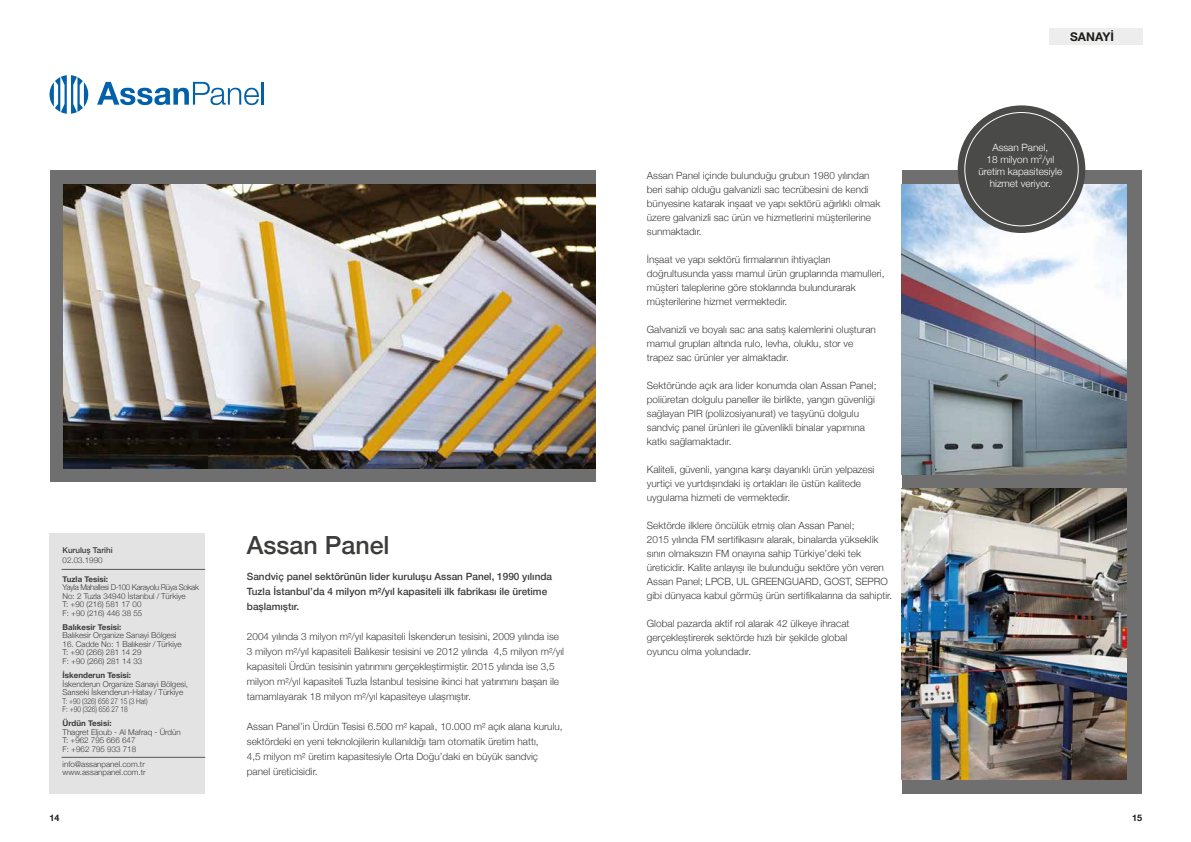
<style>
.page{position:relative;width:1191px;height:842px;background:#fff}
.page>*{position:absolute;margin:0;border:0;box-sizing:border-box;transform-origin:0 0}
.t1{font:500 25px "Helvetica Neue";color:#3c3c3b}
.t2{font:12px "Helvetica Neue Bold TB";color:#1d1d1b}
.t3{font:300 10px/14px "Helvetica Neue";color:#3c3c3b}
.t4{font:500 10px/15px "Helvetica Neue";color:#3c3c3b}
.t5{font:300 10px/12px "Helvetica Neue";color:#fff;text-align:center}
.t6{font:9px "Helvetica Neue Bold TB";color:#1d1d1b}
.t7{font:300 8px/8.5px "Helvetica Neue";color:#3c3c3b}
.t8{font:700 8px "Helvetica Neue";color:#3c3c3b}
.t9{font:500 8px "Helvetica Neue";color:#3c3c3b}
</style>
<div class="page">
<div style="left:49px;top:533px;width:156px;height:260px;background:#e3e3e3"></div>
<div style="left:1049px;top:28px;width:93px;height:17px;background:#ededed"></div>
<div style="left:50px;top:170px;width:545px;height:312px;background:#706f6f"></div>
<img style="left:64px;top:185px;width:531px;height:283px">
<div style="left:901px;top:170px;width:240px;height:624px;background:#706f6f"></div>
<img style="left:901px;top:488px;width:225px;height:291px">
<img style="left:901px;top:185px;width:225px;height:290px">
<div style="left:957px;top:105px;width:128px;height:128px;background:#4a4a49;border-radius:50%"></div>
<hr style="left:62px;top:569px;width:143px;height:1px;background:#575756">
<hr style="left:62px;top:757px;width:143px;height:1px;background:#575756">
<svg style="left:50px;top:75px;width:38px;height:39px"></svg>
<svg style="left:97px;top:82px;width:162px;height:23px"></svg>
<hr style="left:262px;top:82px;width:2px;height:23px;background:#0060a9">
<p class="t9" style="left:63px;top:544px;width:52px">Kuruluş Tarihi</p>
<p class="t7" style="left:63px;top:556px;width:42px">02.03.1990</p>
<p class="t8" style="left:63px;top:572px;width:47px">Tuzla Tesisi:</p>
<p class="t7" style="left:63px;top:582px;width:138px">Yayla Mahallesi D-100 Karayolu Rüya Sokak<br>No: 2 Tuzla 34940 İstanbul / Türkiye<br>T: +90 (216) 581 17 00<br>F: +90 (216) 446 38 55</p>
<p class="t8" style="left:63px;top:620px;width:60px">Balıkesir Tesisi:</p>
<p class="t7" style="left:63px;top:630px;width:115px">Balıkesir Organize Sanayi Bölgesi</p>
<p class="t7" style="left:63px;top:639px;width:121px">16. Cadde No: 1 Balıkesir / Türkiye<br>T: +90 (266) 281 14 29<br>F: +90 (266) 281 14 33</p>
<p class="t8" style="left:63px;top:669px;width:70px">İskenderun Tesisi:</p>
<p class="t7" style="left:63px;top:679px;width:127px">İskenderun Organize Sanayi Bölgesi,<br>Sarıseki İskenderun-Hatay / Türkiye<br>T: +90 (326) 656 27 15 (3 Hat)<br>F: +90 (326) 656 27 18</p>
<p class="t8" style="left:63px;top:717px;width:51px">Ürdün Tesisi:</p>
<p class="t7" style="left:63px;top:727px;width:120px">Thagret Eljoub - Al Mafraq - Ürdün<br>T: +962 795 666 647<br>F: +962 795 933 718</p>
<p class="t7" style="left:63px;top:759px;width:85px;line-height:8px">info@assanpanel.com.tr www.assanpanel.com.tr</p>
<h1 class="t1" style="left:247px;top:525px;width:144px">Assan Panel</h1>
<p class="t4" style="left:247px;top:568px;width:307px">Sandviç panel sektörünün lider kuruluşu Assan Panel, 1990 yılında<br>Tuzla İstanbul’da 4 milyon m²/yıl kapasiteli ilk fabrikası ile üretime başlamıştır.</p>
<p class="t3" style="left:247px;top:628px;width:319px;line-height:15px">2004 yılında 3 milyon m²/yıl kapasiteli İskenderun tesisini, 2009 yılında ise 3 milyon m²/yıl kapasiteli Balıkesir tesisini ve 2012 yılında 4,5 milyon m²/yıl kapasiteli Ürdün tesisinin yatırımını gerçekleştirmiştir. 2015 yılında ise 3,5 milyon m²/yıl kapasiteli Tuzla İstanbul tesisine ikinci hat yatırımını başarı ile tamamlayarak 18 milyon m²/yıl kapasiteye ulaşmıştır.</p>
<p class="t3" style="left:247px;top:718px;width:317px;line-height:15px">Assan Panel’in Ürdün Tesisi 6.500 m² kapalı, 10.000 m² açık alana kurulu, sektördeki en yeni teknolojilerin kullanıldığı tam otomatik üretim hattı,<br>4,5 milyon m² üretim kapasitesiyle Orta Doğu’daki en büyük sandviç panel üreticisidir.</p>
<p class="t3" style="left:647px;top:168px;width:235px">Assan Panel içinde bulunduğu grubun 1980 yılından beri sahip olduğu galvanizli sac tecrübesini de kendi bünyesine katarak inşaat ve yapı sektörü ağırlıklı olmak üzere galvanizli sac ürün ve hizmetlerini müşterilerine sunmaktadır.</p>
<p class="t3" style="left:647px;top:252px;width:239px">İnşaat ve yapı sektörü firmalarının ihtiyaçları doğrultusunda yassı mamul ürün gruplarında mamulleri, müşteri taleplerine göre stoklarında bulundurarak müşterilerine hizmet vermektedir.</p>
<p class="t3" style="left:647px;top:322px;width:230px">Galvanizli ve boyalı sac ana satış kalemlerini oluşturan mamul grupları altında rulo, levha, oluklu, stor ve trapez sac ürünler yer almaktadır.</p>
<p class="t3" style="left:647px;top:378px;width:231px">Sektöründe açık ara lider konumda olan Assan Panel; poliüretan dolgulu paneller ile birlikte, yangın güvenliği sağlayan PIR (poliizosiyanurat) ve taşyünü dolgulu sandviç panel ürünleri ile güvenlikli binalar yapımına katkı sağlamaktadır.</p>
<p class="t3" style="left:647px;top:462px;width:229px">Kaliteli, güvenli, yangına karşı dayanıklı ürün yelpazesi yurtiçi ve yurtdışındaki iş ortakları ile üstün kalitede uygulama hizmeti de vermektedir.</p>
<p class="t3" style="left:647px;top:518px;width:247px">Sektörde ilklere öncülük etmiş olan Assan Panel;<br>2015 yılında FM sertifikasını alarak, binalarda yükseklik sınırı olmaksızın FM onayına sahip Türkiye’deki tek üreticidir. Kalite anlayışı ile bulunduğu sektöre yön veren Assan Panel; LPCB, UL GREENGUARD, GOST, SEPRO gibi dünyaca kabul görmüş ürün sertifikalarına da sahiptir.</p>
<p class="t3" style="left:647px;top:616px;width:204px">Global pazarda aktif rol alarak 42 ülkeye ihracat gerçekleştirerek sektörde hızlı bir şekilde global oyuncu olma yolundadır.</p>
<p class="t2" style="left:1070px;top:29px;width:45px">SANAYİ</p>
<p class="t5" style="left:978px;top:141px;width:85px">Assan Panel,<br>18 milyon m<sup>2</sup>/yıl üretim kapasitesiyle hizmet veriyor.</p>
<p class="t6" style="left:49px;top:812px;width:12px">14</p>
<p class="t6" style="left:1132px;top:812px;width:12px">15</p>
</div>
